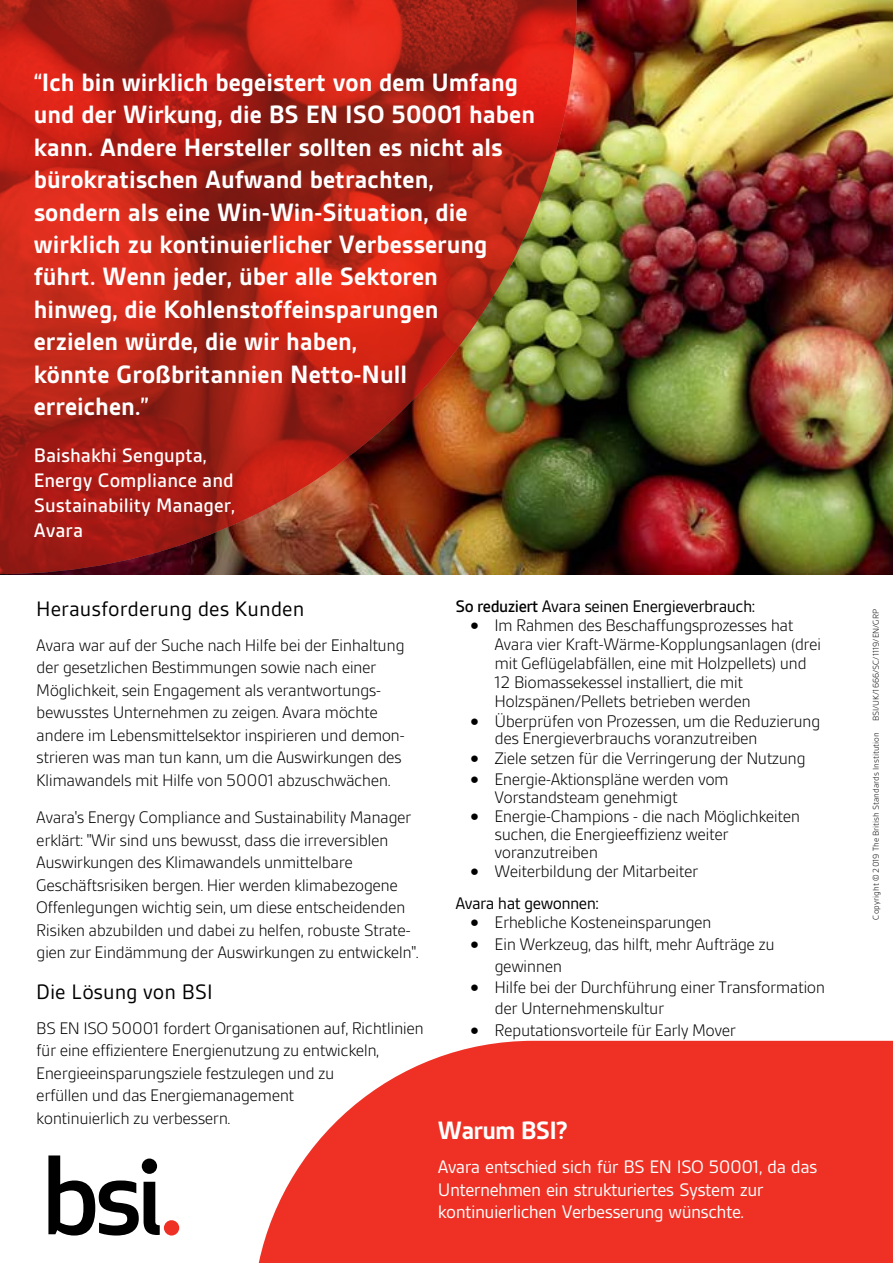
<style>
.page{position:relative;width:893px;height:1263px;background:#fff}
.page>*{position:absolute;margin:0;border:0;box-sizing:border-box;transform-origin:0 0}
.t1{font:700 27px/32.4px "BSI Gesta";color:#fff}
.t2{font:700 27px "BSI Gesta";letter-spacing:-.03em;color:#fff}
.t3{font:22.5px "BSI Gesta";color:#000}
.t4{font:500 21px/25.2px "BSI Gesta";color:#fff}
.t5{font:19.5px/22.5px "BSI Gesta";letter-spacing:-.03em;color:#fff}
.t6{font:300 18px/22.5px "BSI Gesta";letter-spacing:-.03em;color:#000}
.t7{font:18px "BSI Gesta";letter-spacing:-.03em;color:#000}
.t8{font:300 9px "BSI Gesta";color:#000}
.s1{font-weight:500}
.s2{font-weight:400}
</style>
<div class="page">
<svg style="left:258px;top:1041px;width:635px;height:222px;background:#ef483c"></svg>
<img style="left:577px;top:0;width:316px;height:574px">
<img style="left:0;top:0;width:577px;height:574px">
<svg style="left:48px;top:1155px;width:112px;height:80px"></svg>
<div style="left:164px;top:1220px;width:15px;height:15px;background:#ee3124;border-radius:50%"></div>
<p class="t1" style="left:34px;top:66px;width:503px">“Ich bin wirklich begeistert von dem Umfang und der Wirkung, die BS EN ISO 50001 haben kann. Andere Hersteller sollten es nicht als bürokratischen Aufwand betrachten,<br>sondern als eine Win-Win-Situation, die wirklich zu kontinuierlicher Verbesserung führt. Wenn jeder, über alle Sektoren<br>hinweg, die Kohlenstoffeinsparungen<br>erzielen würde, die wir haben,<br>könnte Großbritannien Netto-Null<br>erreichen.”</p>
<p class="t4" style="left:34px;top:442px;width:203px">Baishakhi Sengupta,<br>Energy Compliance and<br>Sustainability Manager,<br>Avara</p>
<p class="t3" style="left:36px;top:597px;width:270px">Herausforderung des Kunden</p>
<p class="t6" style="left:36px;top:634px;width:370px">Avara war auf der Suche nach Hilfe bei der Einhaltung der gesetzlichen Bestimmungen sowie nach einer Möglichkeit, sein Engagement als verantwortungs&shy;bewusstes Unternehmen zu zeigen. Avara möchte andere im Lebensmittelsektor inspirieren und demon&shy;strieren was man tun kann, um die Auswirkungen des Klimawandels mit Hilfe von 50001 abzuschwächen.</p>
<p class="t6" style="left:36px;top:806px;width:384px">Avara's Energy Compliance and Sustainability Manager erklärt: "Wir sind uns bewusst, dass die irreversiblen Auswirkungen des Klimawandels unmittelbare Geschäftsrisiken bergen. Hier werden klimabezogene Offenlegungen wichtig sein, um diese entscheidenden Risiken abzubilden und dabei zu helfen, robuste Strate&shy;gien zur Eindämmung der Auswirkungen zu entwickeln".</p>
<p class="t3" style="left:36px;top:980px;width:178px">Die Lösung von BSI</p>
<p class="t6" style="left:36px;top:1017px;width:389px">BS EN ISO 50001 fordert Organisationen auf, Richtlinien für eine effizientere Energienutzung zu entwickeln, Energieeinsparungsziele festzulegen und zu<br>erfüllen und das Energiemanagement<br>kontinuierlich zu verbessern.</p>
<p class="t7" style="left:455px;top:597px;width:301px"><span class="s1">So reduziert</span> Avara seinen Energieverbrauch:</p>
<p class="t6" style="left:494px;top:616px;width:328px;line-height:19px;text-indent:-24px">• Im Rahmen des Beschaffungsprozesses hat Avara vier Kraft-Wärme-Kopplungsanlagen (drei mit Geflügelabfällen, eine mit Holzpellets) und 12 Biomassekessel installiert, die mit Holzspänen/Pellets betrieben werden</p>
<p class="t6" style="left:494px;top:712px;width:327px;line-height:17.7px;text-indent:-24px">• Überprüfen von Prozessen, um die Reduzierung des Energieverbrauchs voranzutreiben</p>
<p class="t6" style="left:470px;top:747px;width:337px">• Ziele setzen für die Verringerung der Nutzung</p>
<p class="t6" style="left:494px;top:770px;width:236px;line-height:17.7px;text-indent:-24px">• Energie-Aktionspläne werden vom<br>Vorstandsteam genehmigt</p>
<p class="t6" style="left:494px;top:808px;width:307px;line-height:17.7px;text-indent:-24px">• Energie-Champions - die nach Möglichkeiten suchen, die Energieeffizienz weiter voranzutreiben</p>
<p class="t6" style="left:455px;top:856px;width:244px;line-height:32px;text-indent:15px">• Weiterbildung der Mitarbeiter<br><span class="s2">Avara hat gewonnen:</span></p>
<p class="t6" style="left:471px;top:911px;width:243px">• Erhebliche Kosteneinsparungen</p>
<p class="t6" style="left:495px;top:933px;width:282px;line-height:21.6px;text-indent:-24px">• Ein Werkzeug, das hilft, mehr Aufträge zu gewinnen</p>
<p class="t6" style="left:495px;top:977px;width:332px;line-height:20.7px;text-indent:-24px">• Hilfe bei der Durchführung einer Transformation der Unternehmenskultur</p>
<p class="t6" style="left:471px;top:1019px;width:267px">• Reputationsvorteile für Early Mover</p>
<h1 class="t2" style="left:438px;top:1116px;width:132px">Warum BSI?</h1>
<p class="t5" style="left:438px;top:1156px;width:381px">Avara entschied sich für BS EN ISO 50001, da das<br>Unternehmen ein strukturiertes System zur kontinuierlichen Verbesserung wünschte.</p>
<p class="t8" style="left:871px;top:919px;width:312px;rotate:-90deg">Copyright © 2019 The British Standards Institution BSI/UK/1666/SC/1119/EN/GRP</p>
</div>
